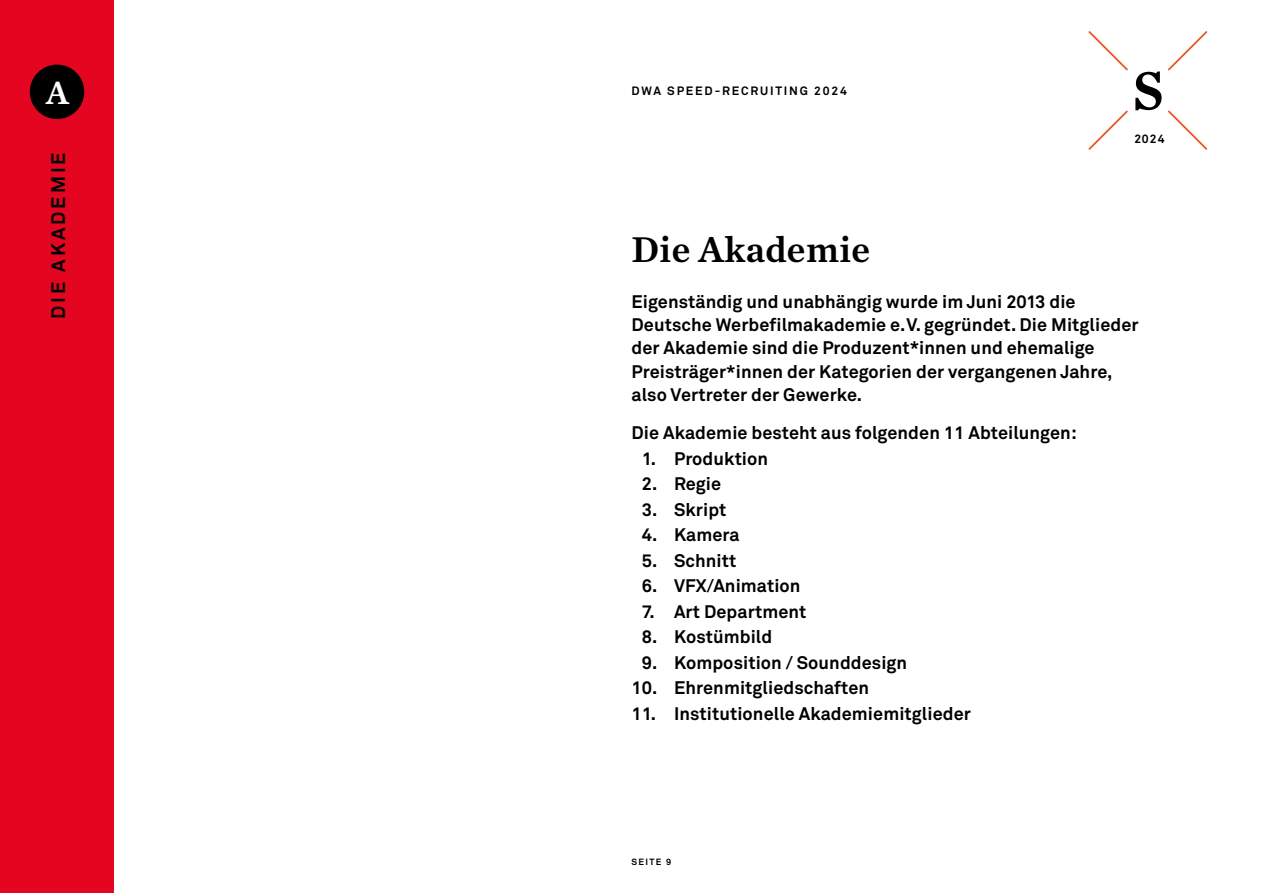
<style>
.page{position:relative;width:1263px;height:893px;background:#fff}
.page>*{position:absolute;margin:0;border:0;box-sizing:border-box;transform-origin:0 0}
.t1{font:37.5px "Chronicle Text G3 Semi";letter-spacing:.01em;color:#000}
.t2{font:33.45px "Chronicle Text G3 Semi";color:#fff}
.t3{font:700 19.5px "Akkurat Pro";letter-spacing:.15em;color:#000}
.t4{font:700 18px/23.2px "Akkurat Pro";letter-spacing:.005em;color:#000}
.t5{font:700 12px "Akkurat Pro";letter-spacing:.15em;color:#000}
.t6{font:700 9px "Akkurat Pro";letter-spacing:.15em;color:#000}
</style>
<div class="page">
<div style="left:0;top:0;width:1258px;height:893px;background:#e40521"></div>
<div style="left:115px;top:0;width:1148px;height:893px;background:#fff"></div>
<div style="left:30px;top:65px;width:54px;height:54px;background:#000;border-radius:50%"></div>
<svg style="left:1088px;top:111px;width:40px;height:39px"></svg>
<svg style="left:1168px;top:31px;width:39px;height:39px"></svg>
<svg style="left:1168px;top:111px;width:39px;height:39px"></svg>
<svg style="left:1088px;top:31px;width:40px;height:39px"></svg>
<svg style="left:1135px;top:71px;width:26px;height:39px"></svg>
<h2 class="t2" style="left:46px;top:66px;width:24px">A</h2>
<p class="t3" style="left:46px;top:319px;width:168px;rotate:-90deg">DIE AKADEMIE</p>
<p class="t5" style="left:631px;top:83px;width:217px">DWA SPEED-RECRUITING 2024</p>
<p class="t5" style="left:1134px;top:132px;width:32px">2024</p>
<h1 class="t1" style="left:631px;top:220px;width:240px">Die Akademie</h1>
<p class="t4" style="left:631px;top:290px;width:509px">Eigenständig und unabhängig wurde im Juni 2013 die Deutsche Werbefilmakademie e.V. gegründet. Die Mitglieder der Akademie sind die Produzent*innen und ehemalige Preisträger*innen der Kategorien der vergangenen Jahre, also Vertreter der Gewerke.</p>
<p class="t4" style="left:631px;top:421px;width:447px">Die Akademie besteht aus folgenden 11 Abteilungen:</p>
<p class="t4" style="left:642px;top:447px;width:128px">1. Produktion</p>
<p class="t4" style="left:642px;top:472px;width:81px">2. Regie</p>
<p class="t4" style="left:642px;top:498px;width:86px">3. Skript</p>
<p class="t4" style="left:642px;top:523px;width:99px">4. Kamera</p>
<p class="t4" style="left:642px;top:549px;width:96px">5. Schnitt</p>
<p class="t4" style="left:642px;top:574px;width:160px">6. VFX/Animation</p>
<p class="t4" style="left:642px;top:600px;width:166px">7. Art Department</p>
<p class="t4" style="left:642px;top:625px;width:132px">8. Kostümbild</p>
<p class="t4" style="left:642px;top:651px;width:267px">9. Komposition / Sounddesign</p>
<p class="t4" style="left:631px;top:676px;width:239px">10. Ehrenmitgliedschaften</p>
<p class="t4" style="left:631px;top:702px;width:341px">11. Institutionelle Akademiemitglieder</p>
<p class="t6" style="left:631px;top:857px;width:41px">SEITE 9</p>
</div>
